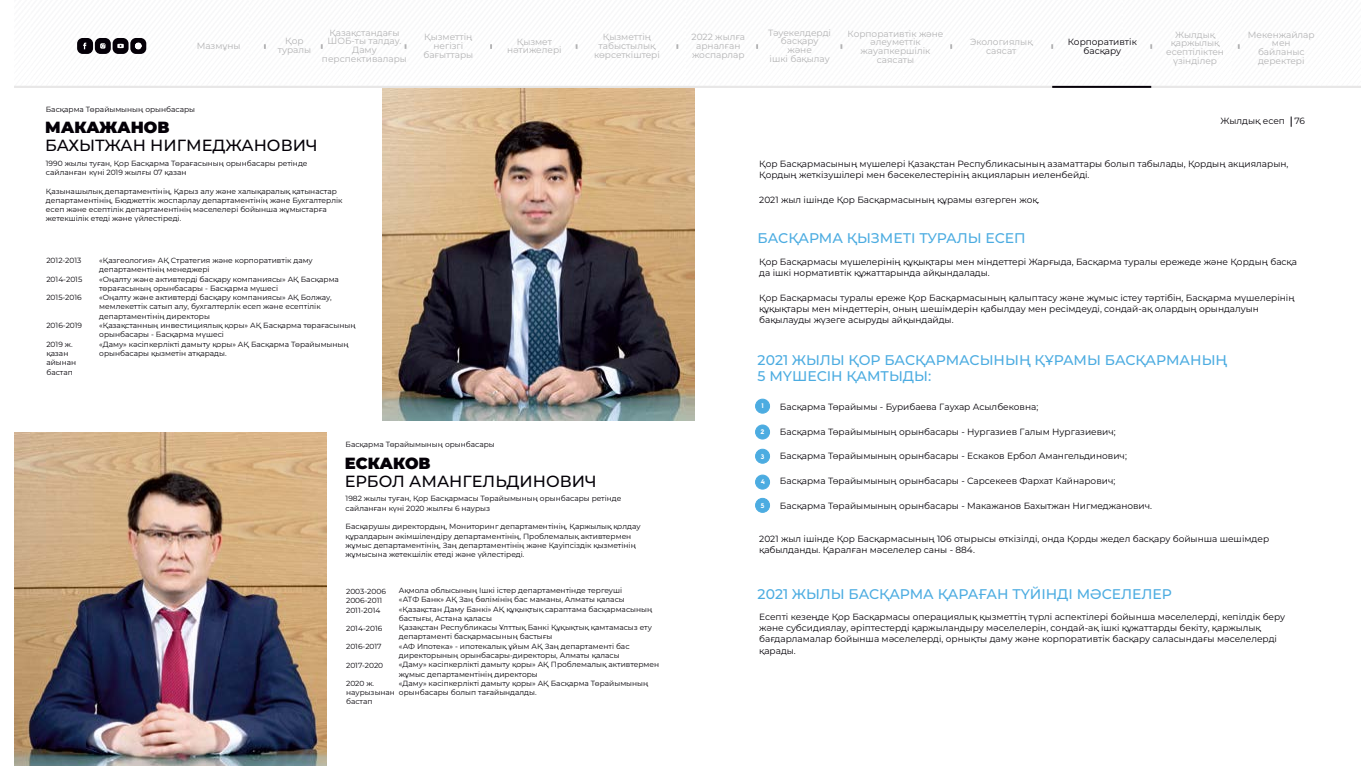
<style>
.page{position:relative;width:1361px;height:766px;background:#fff}
.page>*{position:absolute;margin:0;border:0;box-sizing:border-box;transform-origin:0 0}
.t1{font:500 16.1px "Montserrat";color:#040007}
.t2{font:900 16.1px "Montserrat";color:#040007}
.t3{font:500 14px/15.4px "Montserrat";color:#4cace1}
.t4{font:9px/11.2px "Montserrat";color:#040007}
.t5{font:9px/8.7px "Montserrat";color:#b3b3b4;text-align:center}
.t6{font:700 9px "Momcake";color:#fff}
.t7{font:7.5px/9.3px "Montserrat";color:#040007}
.t8{font:7.4px/9.2px "Montserrat";color:#040007}
</style>
<div class="page">
<img style="left:14px;top:432px;width:312px;height:333px">
<img style="left:382px;top:88px;width:312px;height:332px">
<div style="left:755px;top:399px;width:14px;height:14px;background:#4cace1;border-radius:50%"></div>
<div style="left:755px;top:399px;width:15px;height:14px;border:1px solid #4cace1;border-radius:50%"></div>
<div style="left:755px;top:425px;width:14px;height:14px;background:#4cace1;border-radius:50%"></div>
<div style="left:755px;top:424px;width:15px;height:15px;border:1px solid #4cace1;border-radius:50%"></div>
<div style="left:755px;top:449px;width:14px;height:14px;background:#4cace1;border-radius:50%"></div>
<div style="left:755px;top:449px;width:15px;height:14px;border:1px solid #4cace1;border-radius:50%"></div>
<div style="left:755px;top:475px;width:14px;height:14px;background:#4cace1;border-radius:50%"></div>
<div style="left:755px;top:474px;width:15px;height:15px;border:1px solid #4cace1;border-radius:50%"></div>
<div style="left:755px;top:498px;width:14px;height:14px;background:#4cace1;border-radius:50%"></div>
<div style="left:755px;top:498px;width:15px;height:14px;border:1px solid #4cace1;border-radius:50%"></div>
<hr style="left:14px;top:86px;width:1347px;height:2px;background:#e8e7e7">
<hr style="left:1052px;top:85px;width:99px;height:3px;background:#050008">
<div style="left:77px;top:38px;width:16px;height:16px;background:#050008;border-radius:6px"></div>
<div style="left:95px;top:38px;width:16px;height:16px;background:#050008;border-radius:6px"></div>
<div style="left:113px;top:38px;width:16px;height:16px;background:#050008;border-radius:6px"></div>
<div style="left:130px;top:38px;width:16px;height:16px;background:#050008;border-radius:6px"></div>
<svg style="left:83px;top:42px;width:3px;height:7px"></svg>
<svg style="left:100px;top:43px;width:5px;height:6px"></svg>
<svg style="left:117px;top:44px;width:7px;height:4px"></svg>
<svg style="left:135px;top:42px;width:7px;height:7px"></svg>
<p class="t5" style="left:197px;top:41px;width:45px">Мазмұны</p>
<p class="t5" style="left:278px;top:37px;width:35px">Қор туралы</p>
<p class="t5" style="left:322px;top:28px;width:86px">Қазақстандағы<br>ШОБ-ты талдау.<br>Даму перспективалары</p>
<p class="t5" style="left:423px;top:33px;width:51px">Қызметтің негізгі бағыттары</p>
<p class="t5" style="left:507px;top:37px;width:56px">Қызмет нәтижелері</p>
<p class="t5" style="left:594px;top:33px;width:67px">Қызметтің табыстылық көрсеткіштері</p>
<p class="t5" style="left:691px;top:32px;width:55px">2022 жылға арналған жоспарлар</p>
<p class="t5" style="left:768px;top:28px;width:64px">Тәуекелдерді басқару және<br>ішкі бақылау</p>
<p class="t5" style="left:847px;top:29px;width:97px">Корпоративтік және әлеуметтік жауапкершілік саясаты</p>
<p class="t5" style="left:970px;top:37px;width:64px">Экологиялық саясат</p>
<p class="t4" style="left:1068px;top:37px;width:71px;line-height:8.7px;text-align:center">Корпоративтік басқару</p>
<p class="t5" style="left:1166px;top:30px;width:59px">Жылдық қаржылық есептіліктен үзінділер</p>
<p class="t5" style="left:1248px;top:30px;width:68px">Мекенжайлар мен байланыс деректері</p>
<p class="t7" style="left:46px;top:104px;width:151px">Басқарма Төрайымының орынбасары</p>
<h1 class="t2" style="left:45px;top:115px;width:126px">МАКАЖАНОВ</h1>
<h1 class="t1" style="left:45px;top:134px;width:274px">БАХЫТЖАН НИГМЕДЖАНОВИЧ</h1>
<p class="t7" style="left:46px;top:158px;width:263px">1990 жылы туған, Қор Басқарма Төрағасының орынбасары ретінде сайланған күні 2019 жылғы 07 қазан</p>
<p class="t7" style="left:46px;top:186px;width:298px">Қазынашылық департаментінің, Қарыз алу және халықаралық қатынастар департаментінің, Бюджеттік жоспарлау департаментінің және Бухгалтерлік есеп және есептілік департаментінің мәселелері бойынша жұмыстарға жетекшілік етеді және үйлестіреді.</p>
<p class="t7" style="left:99px;top:255px;width:258px">«Қазгеология» АҚ Стратегия және корпоративтік даму департаментінің менеджері<br>«Оңалту және активтерді басқару компаниясы» АҚ Басқарма төрағасының орынбасары - Басқарма мүшесі<br>«Оңалту және активтерді басқару компаниясы» АҚ Болжау, мемлекеттік сатып алу, бухгалтерлік есеп және есептілік департаментінің директоры<br>«Қазақстанның инвестициялық қоры» АҚ Басқарма төрағасының орынбасары - Басқарма мүшесі<br>«Даму» кәсіпкерлікті дамыту қоры» АҚ Басқарма Төрайымының орынбасары қызметін атқарады.</p>
<p class="t7" style="left:46px;top:255px;width:37px">2012-2013</p>
<p class="t7" style="left:46px;top:274px;width:37px">2014-2015</p>
<p class="t7" style="left:46px;top:292px;width:37px">2015-2016</p>
<p class="t7" style="left:46px;top:320px;width:37px">2016-2019</p>
<p class="t7" style="left:46px;top:339px;width:31px">2019 ж. қазан айынан бастап</p>
<p class="t7" style="left:345px;top:440px;width:151px">Басқарма Төрайымының орынбасары</p>
<h1 class="t2" style="left:345px;top:451px;width:87px">ЕСКАКОВ</h1>
<h1 class="t1" style="left:345px;top:470px;width:253px">ЕРБОЛ АМАНГЕЛЬДИНОВИЧ</h1>
<p class="t7" style="left:346px;top:493px;width:277px">1982 жылы туған, Қор Басқармасы Төрайымының орынбасары ретінде сайланған күні 2020 жылғы 6 наурыз</p>
<p class="t7" style="left:346px;top:521px;width:296px">Басқарушы директордың, Мониторинг департаментінің, Қаржылық қолдау құралдарын әкімшілендіру департаментінің, Проблемалық активтермен жұмыс департаментінің, Заң департаментінің және Қауіпсіздік қызметінің жұмысына жетекшілік етеді және үйлестіреді.</p>
<p class="t7" style="left:399px;top:585px;width:262px">Ақмола облысының Ішкі істер департаментінде тергеуші<br>«АТФ Банк» АҚ Заң бөлімінің бас маманы, Алматы қаласы «Қазақстан Даму Банкі» АҚ құқықтық сараптама басқармасының бастығы, Астана қаласы<br>Қазақстан Республикасы Ұлттық Банкі Құқықтық қамтамасыз ету департаменті басқармасының бастығы<br>«АФ Ипотека» - ипотекалық ұйым АҚ Заң департаменті бас директорының орынбасары-директоры, Алматы қаласы<br>«Даму» кәсіпкерлікті дамыту қоры» АҚ Проблемалық активтермен жұмыс департаментінің директоры<br>«Даму» кәсіпкерлікті дамыту қоры» АҚ Басқарма Төрайымының орынбасары болып тағайындалды.</p>
<p class="t8" style="left:346px;top:586px;width:41px">2003-2006<br>2006-2011<br>2011-2014</p>
<p class="t8" style="left:346px;top:623px;width:38px">2014-2016</p>
<p class="t8" style="left:346px;top:641px;width:37px">2016-2017</p>
<p class="t8" style="left:346px;top:660px;width:39px">2017-2020</p>
<p class="t8" style="left:346px;top:678px;width:50px">2020 ж. наурызынан бастап</p>
<p class="t4" style="left:1220px;top:115px;width:86px">Жылдық есеп 76</p>
<p class="t4" style="left:759px;top:157px;width:531px">Қор Басқармасының мүшелері Қазақстан Республикасының азаматтары болып табылады, Қордың акцияларын,<br>Қордың жеткізушілері мен бәсекелестерінің акцияларын иеленбейді.</p>
<p class="t4" style="left:759px;top:193px;width:282px">2021 жыл ішінде Қор Басқармасының құрамы өзгерген жоқ.</p>
<h2 class="t3" style="left:757px;top:230px;width:270px">БАСҚАРМА ҚЫЗМЕТІ ТУРАЛЫ ЕСЕП</h2>
<p class="t4" style="left:759px;top:255px;width:539px">Қор Басқармасы мүшелерінің құқықтары мен міндеттері Жарғыда, Басқарма туралы ережеде және Қордың басқа да ішкі нормативтік құжаттарында айқындалады.</p>
<p class="t4" style="left:759px;top:291px;width:537px">Қор Басқармасы туралы ереже Қор Басқармасының қалыптасу және жұмыс істеу тәртібін, Басқарма мүшелерінің құқықтары мен міндеттерін, оның шешімдерін қабылдау мен ресімдеуді, сондай-ақ олардың орындалуын бақылауды жүзеге асыруды айқындайды.</p>
<h2 class="t3" style="left:757px;top:352px;width:471px">2021 ЖЫЛЫ ҚОР БАСҚАРМАСЫНЫҢ ҚҰРАМЫ БАСҚАРМАНЫҢ<br>5 МҮШЕСІН ҚАМТЫДЫ:</h2>
<p class="t4" style="left:759px;top:400px;width:280px">• Басқарма Төрайымы - Бурибаева Гаухар Асылбековна;</p>
<p class="t4" style="left:759px;top:425px;width:358px">• Басқарма Төрайымының орынбасары - Нургазиев Галым Нургазиевич;</p>
<p class="t4" style="left:759px;top:450px;width:369px">• Басқарма Төрайымының орынбасары - Ескаков Ербол Амангельдинович;</p>
<p class="t4" style="left:759px;top:475px;width:358px">• Басқарма Төрайымының орынбасары - Сарсекеев Фархат Кайнарович;</p>
<p class="t4" style="left:759px;top:500px;width:394px">• Басқарма Төрайымының орынбасары - Макажанов Бахытжан Нигмеджанович.</p>
<p class="t6" style="left:761px;top:400px;width:4px">1</p>
<p class="t6" style="left:760px;top:426px;width:5px">2</p>
<p class="t6" style="left:760px;top:450px;width:6px">3</p>
<p class="t6" style="left:760px;top:476px;width:6px">4</p>
<p class="t6" style="left:760px;top:499px;width:6px">5</p>
<p class="t4" style="left:759px;top:532px;width:511px">2021 жыл ішінде Қор Басқармасының 106 отырысы өткізілді, онда Қорды жедел басқару бойынша шешімдер қабылданды. Қаралған мәселелер саны - 884.</p>
<h2 class="t3" style="left:757px;top:585px;width:416px">2021 ЖЫЛЫ БАСҚАРМА ҚАРАҒАН ТҮЙІНДІ МӘСЕЛЕЛЕР</h2>
<p class="t4" style="left:759px;top:610px;width:527px">Есепті кезеңде Қор Басқармасы операциялық қызметтің түрлі аспектілері бойынша мәселелерді, кепілдік беру және субсидиялау, әріптестерді қаржыландыру мәселелерін, сондай-ақ ішкі құжаттарды бекіту, қаржылық бағдарламалар бойынша мәселелерді, орнықты даму және корпоративтік басқару саласындағы мәселелерді қарады.</p>
</div>
